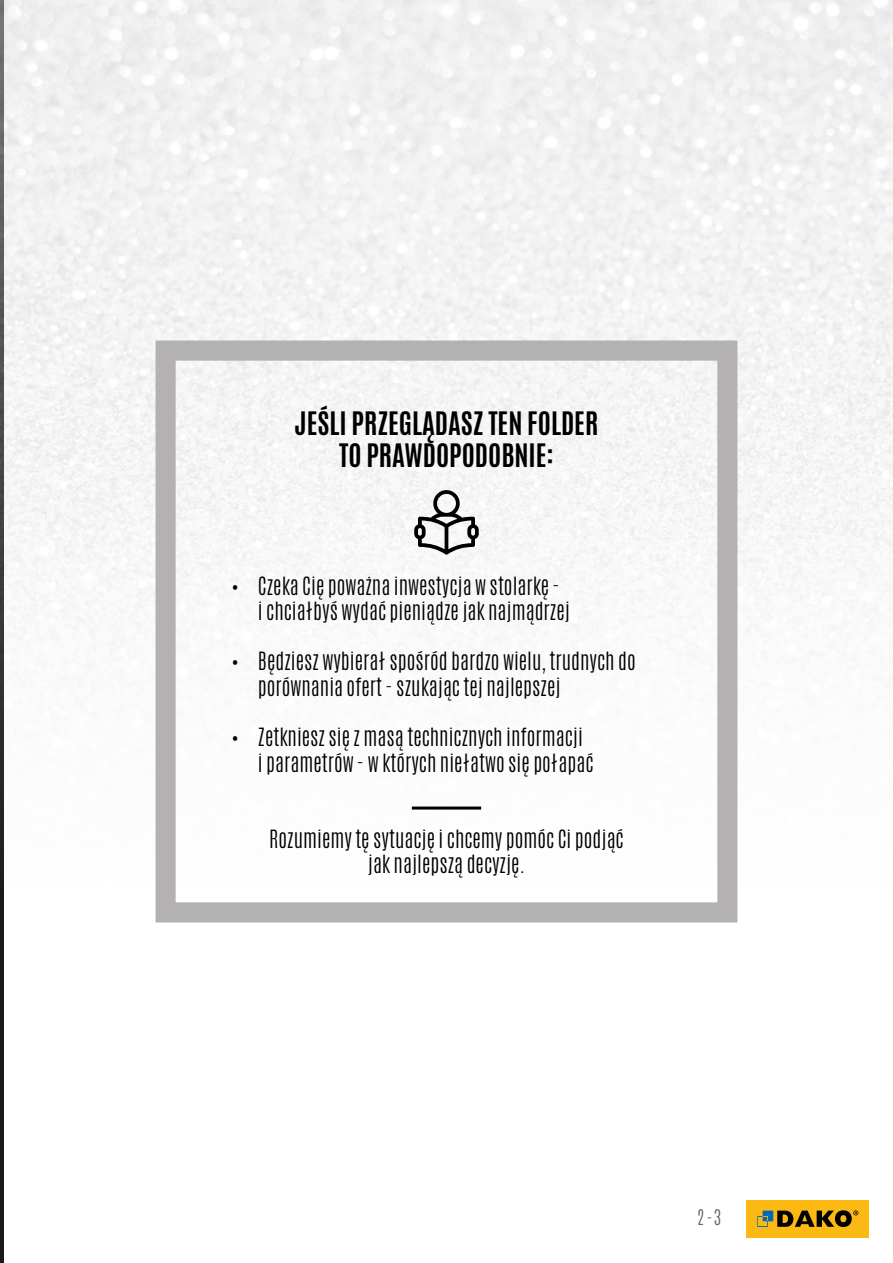
<style>
.page{position:relative;width:893px;height:1263px;background:#fff}
.page>*{position:absolute;margin:0;border:0;box-sizing:border-box;transform-origin:0 0}
.t1{font:700 27px/32.4px "Antonio";color:#000;text-align:center}
.t2{font:300 21px/25.2px "Antonio";color:#000}
.t3{font:300 18px "Antonio";color:#636466}
</style>
<div class="page">
<hr style="left:0;top:0;width:3px;height:1263px;background:#000">
<img style="left:0;top:0;width:893px;height:886px">
<div style="left:156px;top:340px;width:581px;height:582px;border:20px solid #b3b1b2"></div>
<svg style="left:414px;top:490px;width:65px;height:65px"></svg>
<hr style="left:412px;top:806px;width:69px;height:3px;background:#000">
<div style="left:747px;top:1200px;width:122px;height:37px;background:#fdb913"></div>
<svg style="left:757px;top:1210px;width:101px;height:17px"></svg>
<p class="t1" style="left:295px;top:407px;width:305px">JEŚLI PRZEGLĄDASZ TEN FOLDER<br>TO PRAWDOPODOBNIE:</p>
<p class="t2" style="left:258px;top:573px;width:314px;text-indent:-27px">• Czeka Cię poważna inwestycja w stolarkę - i chciałbyś wydać pieniądze jak najmądrzej</p>
<p class="t2" style="left:258px;top:649px;width:379px;text-indent:-27px">• Będziesz wybierał spośród bardzo wielu, trudnych do porównania ofert - szukając tej najlepszej</p>
<p class="t2" style="left:258px;top:725px;width:337px;text-indent:-27px">• Zetkniesz się z masą technicznych informacji<br>i parametrów - w których niełatwo się połapać</p>
<p class="t2" style="left:269px;top:826px;width:356px;text-align:center">Rozumiemy tę sytuację i chcemy pomóc Ci podjąć jak najlepszą decyzję.</p>
<p class="t3" style="left:697px;top:1204px;width:25px">2 3</p>
</div>
